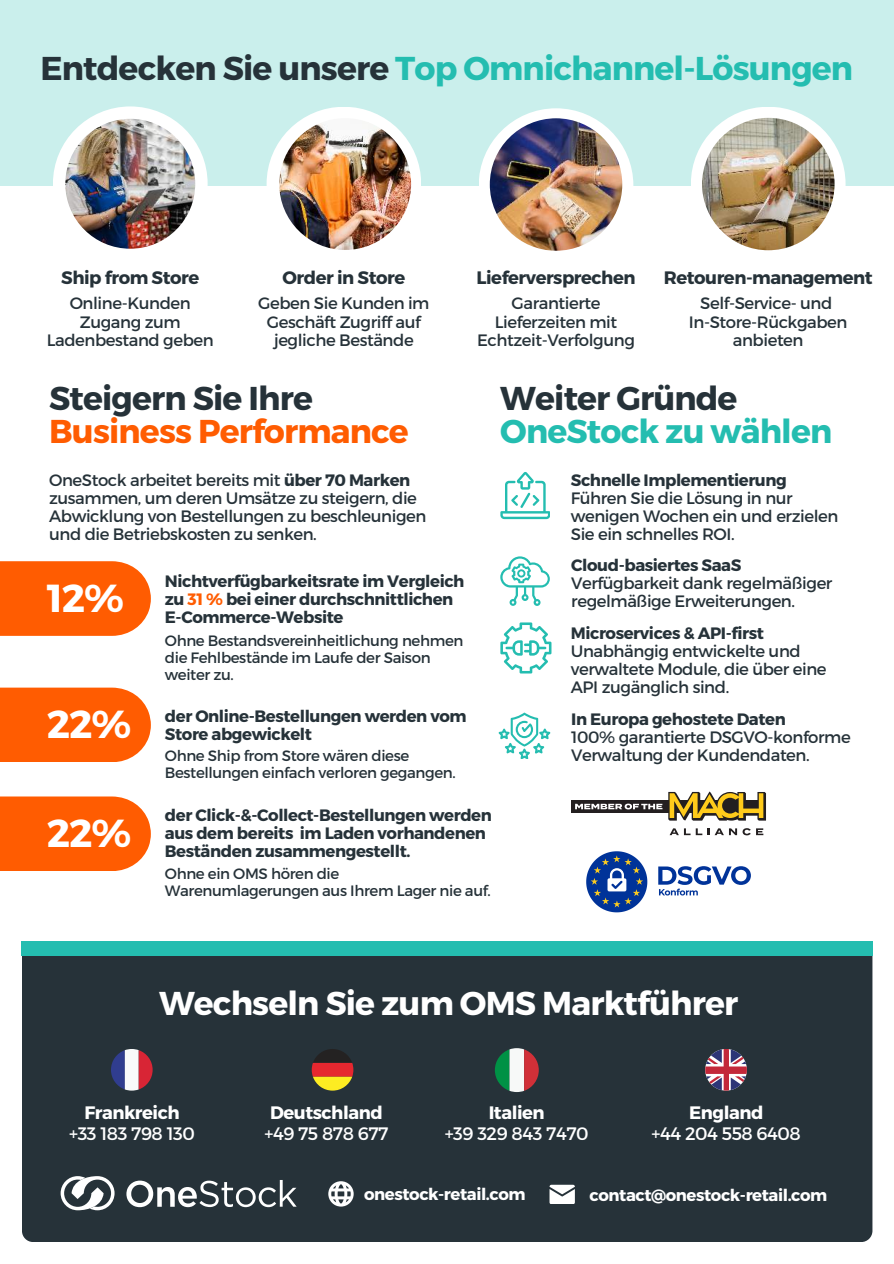
<style>
.page{position:relative;width:894px;height:1264px;background:#fff}
.page>*{position:absolute;margin:0;border:0;box-sizing:border-box;transform-origin:0 0}
.t1{font:700 39px "Montserrat";color:#fff}
.t2{font:700 33px "Montserrat";letter-spacing:-.025em;color:#24bdb0}
.t3{font:700 33px "Montserrat";letter-spacing:-.025em;color:#fff}
.t4{font:700 33px "Montserrat";letter-spacing:-.025em;color:#263239}
.t5{font:700 33px "Montserrat";letter-spacing:-.025em;color:#ff5c01}
.t6{font:700 18px "Montserrat";letter-spacing:-.025em;color:#263239}
.t7{font:18px "Montserrat";letter-spacing:-.025em;color:#fff}
.t8{font:700 18px "Montserrat";letter-spacing:-.025em;color:#fff}
.t9{font:16.5px/18px "Montserrat";letter-spacing:-.025em;color:#263239}
.t10{font:700 16.5px/18px "Montserrat";letter-spacing:-.025em;color:#263239}
.t11{font:700 16.5px "Montserrat";letter-spacing:-.025em;color:#fff}
.t12{font:15px/16.8px "Montserrat";letter-spacing:-.025em;color:#263239}
.s1{color:#263239}
.s2{font-weight:700}
.s3{color:#ff5c01}
</style>
<div class="page">
<div style="left:0;top:0;width:893px;height:186px;background:#caefec"></div>
<svg style="left:0;top:561px;width:151px;height:75px;background:#ff6510"></svg>
<div style="left:22px;top:941px;width:850px;height:300px;background:#263239;border-radius:11px"></div>
<svg style="left:328px;top:1181px;width:25px;height:25px"></svg>
<svg style="left:549px;top:1184px;width:25px;height:19px"></svg>
<svg style="left:111px;top:1049px;width:41px;height:41px"></svg>
<svg style="left:311px;top:1049px;width:42px;height:41px"></svg>
<svg style="left:705px;top:1049px;width:41px;height:41px"></svg>
<svg style="left:494px;top:1048px;width:44px;height:44px"></svg>
<svg style="left:0;top:687px;width:151px;height:75px;background:#ff6610"></svg>
<svg style="left:0;top:796px;width:151px;height:75px;background:#ff6610"></svg>
<svg style="left:500px;top:556px;width:49px;height:50px"></svg>
<svg style="left:500px;top:622px;width:51px;height:51px"></svg>
<svg style="left:500px;top:472px;width:49px;height:47px"></svg>
<svg style="left:498px;top:712px;width:52px;height:46px"></svg>
<svg style="left:126px;top:1180px;width:170px;height:27px"></svg>
<svg style="left:61px;top:1176px;width:53px;height:34px"></svg>
<div style="left:22px;top:941px;width:850px;height:14px;background:#24bdb0"></div>
<div style="left:53px;top:106px;width:154px;height:155px;background:#fff;border-radius:50%"></div>
<img style="left:65px;top:119px;width:130px;height:130px;border-radius:50%">
<div style="left:690px;top:107px;width:155px;height:154px;background:#fff;border-radius:50%"></div>
<img style="left:702px;top:118px;width:132px;height:132px;border-radius:50%">
<div style="left:266px;top:107px;width:155px;height:154px;background:#fff;border-radius:50%"></div>
<img style="left:279px;top:118px;width:132px;height:132px;border-radius:50%">
<div style="left:478px;top:108px;width:155px;height:155px;background:#fff;border-radius:50%"></div>
<img style="left:489px;top:118px;width:133px;height:133px;border-radius:50%">
<svg style="left:586px;top:851px;width:61px;height:61px"></svg>
<svg style="left:658px;top:866px;width:92px;height:29px"></svg>
<svg style="left:669px;top:828px;width:67px;height:7px"></svg>
<svg style="left:742px;top:828px;width:21px;height:7px"></svg>
<div style="left:571px;top:800px;width:193px;height:12px;background:#231f20"></div>
<svg style="left:668px;top:791px;width:97px;height:29px"></svg>
<svg style="left:575px;top:803px;width:87px;height:6px"></svg>
<h2 class="t2" style="left:40px;top:48px;width:814px"><span class="s1">Entdecken Sie unsere</span> Top Omnichannel-Lösungen</h2>
<p class="t6" style="left:61px;top:266px;width:139px">Ship from Store</p>
<p class="t9" style="left:47px;top:294px;width:168px;line-height:18.5px;text-align:center">Online-Kunden<br>Zugang zum<br>Ladenbestand geben</p>
<p class="t6" style="left:282px;top:266px;width:124px">Order in Store</p>
<p class="t9" style="left:258px;top:294px;width:173px;line-height:18.5px;text-align:center">Geben Sie Kunden im<br>Geschäft Zugriff auf jegliche Bestände</p>
<p class="t6" style="left:476px;top:266px;width:160px">Lieferversprechen</p>
<p class="t9" style="left:477px;top:294px;width:159px;line-height:18.5px;text-align:center">Garantierte<br>Lieferzeiten mit<br>Echtzeit-Verfolgung</p>
<p class="t6" style="left:663px;top:266px;width:210px">Retouren-management</p>
<p class="t9" style="left:688px;top:294px;width:160px;line-height:18.5px;text-align:center">Self-Service- und<br>In-Store-Rückgaben anbieten</p>
<h2 class="t4" style="left:49px;top:378px;width:265px">Steigern Sie Ihre</h2>
<h2 class="t5" style="left:49px;top:411px;width:361px">Business Performance</h2>
<p class="t9" style="left:49px;top:471px;width:379px">OneStock arbeitet bereits mit <span class="s2">über 70 Marken </span>zusammen, um deren Umsätze zu steigern, die Abwicklung von Bestellungen zu beschleunigen und die Betriebskosten zu senken.</p>
<h1 class="t1" style="left:47px;top:574px;width:79px">12%</h1>
<p class="t10" style="left:165px;top:572px;width:301px">Nichtverfügbarkeitsrate im Vergleich zu <span class="s3">31 %</span> bei einer durchschnittlichen<br>E-Commerce-Website</p>
<p class="t12" style="left:165px;top:632px;width:300px">Ohne Bestandsvereinheitlichung nehmen die Fehlbestände im Laufe der Saison weiter zu.</p>
<h1 class="t1" style="left:47px;top:700px;width:86px">22%</h1>
<p class="t10" style="left:165px;top:707px;width:303px">der Online-Bestellungen werden vom<br>Store abgewickelt</p>
<p class="t12" style="left:165px;top:747px;width:292px">Ohne Ship from Store wären diese<br>Bestellungen einfach verloren gegangen.</p>
<h2 class="t4" style="left:500px;top:378px;width:239px">Weiter Gründe</h2>
<h2 class="t2" style="left:500px;top:411px;width:333px">OneStock zu wählen</h2>
<p class="t10" style="left:570px;top:471px;width:217px">Schnelle Implementierung</p>
<p class="t9" style="left:570px;top:489px;width:269px">Führen Sie die Lösung in nur wenigen Wochen ein und erzielen<br>Sie ein schnelles ROI.</p>
<p class="t10" style="left:571px;top:557px;width:171px">Cloud-basiertes SaaS</p>
<p class="t9" style="left:571px;top:574px;width:262px">Verfügbarkeit dank regelmäßiger regelmäßige Erweiterungen.</p>
<p class="t10" style="left:570px;top:625px;width:195px">Microservices &amp; API-first</p>
<p class="t9" style="left:570px;top:642px;width:257px">Unabhängig entwickelte und verwaltete Module, die über eine<br>API zugänglich sind.</p>
<p class="t10" style="left:571px;top:710px;width:216px">In Europa gehostete Daten</p>
<p class="t9" style="left:571px;top:727px;width:281px">100% garantierte DSGVO-konforme<br>Verwaltung der Kundendaten.</p>
<h1 class="t1" style="left:47px;top:809px;width:86px">22%</h1>
<p class="t10" style="left:165px;top:806px;width:328px">der Click-&amp;-Collect-Bestellungen werden aus dem bereits im Laden vorhandenen<br>Beständen zusammengestellt.</p>
<p class="t12" style="left:165px;top:865px;width:327px">Ohne ein OMS hören die<br>Warenumlagerungen aus Ihrem Lager nie auf.</p>
<h2 class="t3" style="left:159px;top:983px;width:580px">Wechseln Sie zum OMS Marktführer</h2>
<p class="t8" style="left:84px;top:1101px;width:97px">Frankreich</p>
<p class="t7" style="left:69px;top:1122px;width:127px">+33 183 798 130</p>
<p class="t8" style="left:270px;top:1101px;width:114px">Deutschland</p>
<p class="t7" style="left:264px;top:1122px;width:125px">+49 75 878 677</p>
<p class="t8" style="left:488px;top:1101px;width:57px">Italien</p>
<p class="t7" style="left:444px;top:1122px;width:145px">+39 329 843 7470</p>
<p class="t8" style="left:689px;top:1101px;width:76px">England</p>
<p class="t7" style="left:651px;top:1122px;width:151px">+44 204 558 6408</p>
<p class="t11" style="left:364px;top:1183px;width:163px">onestock-retail.com</p>
<p class="t11" style="left:589px;top:1184px;width:239px">contact@onestock-retail.com</p>
</div>
